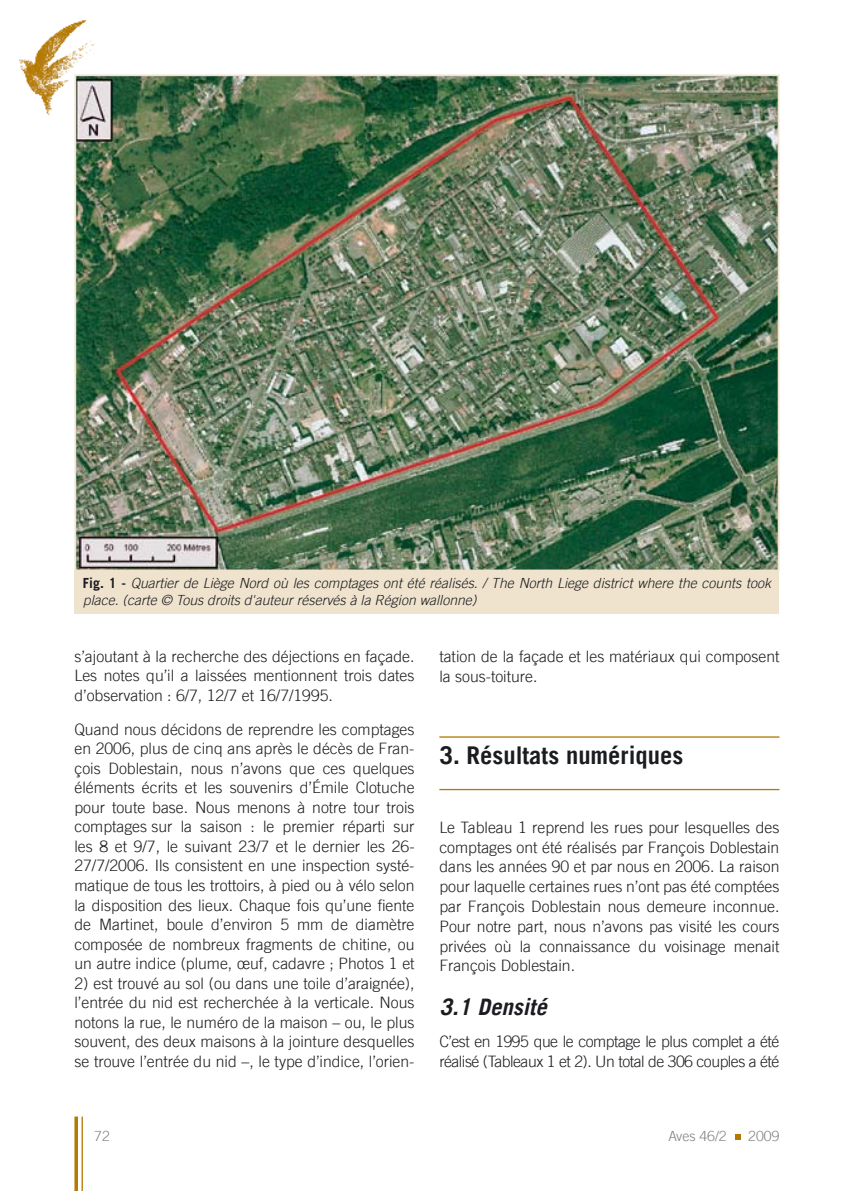
<style>
.page{position:relative;width:844px;height:1191px;background:#fff}
.page>*{position:absolute;margin:0;border:0;box-sizing:border-box;transform-origin:0 0}
.t1{font:700 24.5px "Trade Gothic";color:#1b1c20}
.t2{font:italic 700 22.75px "Trade Gothic";color:#1b1c20}
.t3{font:300 15.75px/19.6px "Trade Gothic";color:#1b1c20;text-align:justify}
.t4{font:300 15.75px/19.8px "Trade Gothic";letter-spacing:-.03em;color:#1b1c20}
.t5{font:italic 300 14px/16.8px "Trade Gothic";color:#1b1c20}
.t6{font:300 14px "Trade Gothic";color:#817f84}
.s1{font-weight:700;font-style:normal}
</style>
<div class="page">
<svg style="left:735px;top:1134px;width:5px;height:5px"></svg>
<svg style="left:74px;top:1116px;width:4px;height:75px"></svg>
<hr style="left:81px;top:1116px;width:2px;height:75px;background:#b37900">
<img style="left:20px;top:20px;width:74px;height:94px">
<hr style="left:439px;top:736px;width:340px;height:1px;background:#b37900">
<hr style="left:439px;top:789px;width:340px;height:1px;background:#b37900">
<img style="left:77px;top:77px;width:699px;height:491px">
<div style="left:74px;top:570px;width:705px;height:43px;background:#f0e3ce"></div>
<p class="t5" style="left:83px;top:575px;width:689px"><span class="s1">Fig. 1 -</span> Quartier de Liège Nord où les comptages ont été réalisés. / The North Liege district where the counts took place. (carte © Tous droits d'auteur réservés à la Région wallonne)</p>
<p class="t3" style="left:74px;top:646px;width:341px">s’ajoutant à la recherche des déjections en façade.<br>Les notes qu’il a laissées mentionnent trois dates d’observation : 6/7, 12/7 et 16/7/1995.</p>
<p class="t3" style="left:74px;top:719px;width:341px">Quand nous décidons de reprendre les comptages en 2006, plus de cinq ans après le décès de Fran&shy;çois Doblestain, nous n’avons que ces quelques éléments écrits et les souvenirs d’Émile Clotuche pour toute base. Nous menons à notre tour trois comptages sur la saison : le premier réparti sur les 8 et 9/7, le suivant 23/7 et le dernier les 26- 27/7/2006. Ils consistent en une inspection systé&shy;matique de tous les trottoirs, à pied ou à vélo selon la disposition des lieux. Chaque fois qu’une fiente de Martinet, boule d’environ 5 mm de diamètre composée de nombreux fragments de chitine, ou un autre indice (plume, œuf, cadavre ; Photos 1 et</p>
<p class="t3" style="left:74px;top:973px;width:341px">2) est trouvé au sol (ou dans une toile d’araignée), l’entrée du nid est recherchée à la verticale. Nous notons la rue, le numéro de la maison – ou, le plus souvent, des deux maisons à la jointure desquelles se trouve l’entrée du nid –, le type d’indice, l’orien-</p>
<p class="t3" style="left:439px;top:646px;width:341px">tation de la façade et les matériaux qui composent la sous-toiture.</p>
<h1 class="t1" style="left:439px;top:740px;width:245px">3. Résultats numériques</h1>
<p class="t3" style="left:439px;top:817px;width:341px">Le Tableau 1 reprend les rues pour lesquelles des comptages ont été réalisés par François Doblestain dans les années 90 et par nous en 2006. La raison pour laquelle certaines rues n’ont pas été comptées par François Doblestain nous demeure inconnue.<br>Pour notre part, nous n’avons pas visité les cours privées où la connaissance du voisinage menait François Doblestain.</p>
<h2 class="t2" style="left:439px;top:993px;width:109px">3.1 Densité</h2>
<p class="t4" style="left:439px;top:1031px;width:341px">C’est en 1995 que le comptage le plus complet a été réalisé (Tableaux 1 et 2). Un total de 306 couples a été</p>
<p class="t6" style="left:94px;top:1128px;width:17px">72</p>
<p class="t6" style="left:668px;top:1128px;width:60px">Aves 46/2</p>
<p class="t6" style="left:748px;top:1128px;width:33px">2009</p>
</div>
